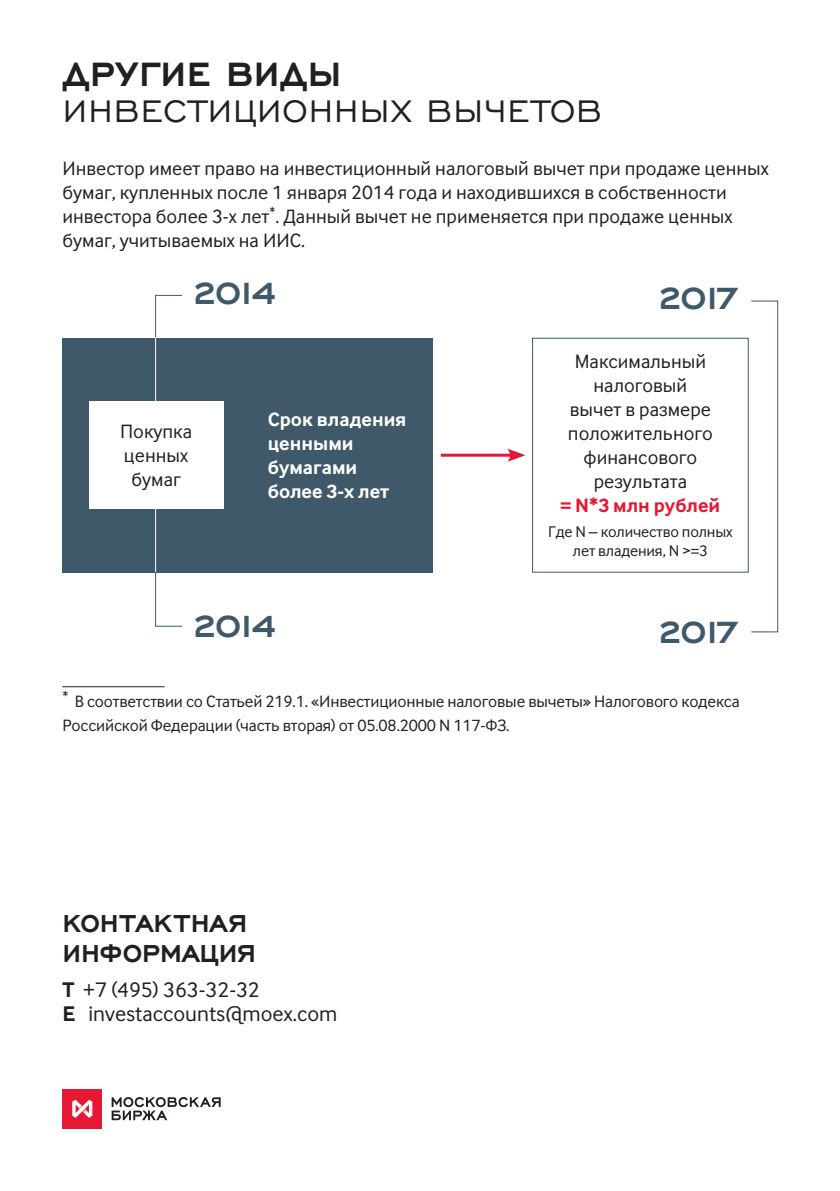
<style>
.page{position:relative;width:840px;height:1191px;background:#fff}
.page>*{position:absolute;margin:0;border:0;box-sizing:border-box;transform-origin:0 0}
.t1{font:700 44px "Engravers Gothic";letter-spacing:.01em;color:#231f20}
.t2{font:40px "Engravers Gothic BT";letter-spacing:.01em;color:#231f20}
.t3{font:700 40px "Engravers Gothic";letter-spacing:-.175em;color:#3f596b}
.t4{font:700 32px/30px "Engravers Gothic";color:#231f20}
.t5{font:22px/24px "Inter Face Corp";color:#231f20}
.t6{font:20px/24px "Inter Face Corp";color:#231f20;text-align:center}
.t7{font:700 20px/24px "Inter Face Corp";color:#fff}
.t8{font:700 20px "Inter Face Corp";color:#e51836}
.t9{font:17px/24px "Inter Face Corp";letter-spacing:-.01em;color:#231f20}
.t10{font:16px/19.2px "Inter Face Corp";letter-spacing:-.01em;color:#231f20;text-align:center}
.s1{font-weight:700}
</style>
<div class="page">
<svg style="left:112px;top:1097px;width:108px;height:23px"></svg>
<div style="left:62px;top:1089px;width:40px;height:39px;background:#e51836"></div>
<svg style="left:72px;top:1099px;width:20px;height:18px"></svg>
<hr style="left:62px;top:686px;width:102px;height:1px;background:#231f20">
<div style="left:62px;top:338px;width:371px;height:234px;background:#3f596b"></div>
<div style="left:532px;top:338px;width:216px;height:234px;border:1px solid #3f596b"></div>
<svg style="left:155px;top:295px;width:27px;height:43px"></svg>
<hr style="left:155px;top:338px;width:1px;height:234px;background:#fff">
<svg style="left:155px;top:572px;width:27px;height:55px"></svg>
<div style="left:89px;top:401px;width:134px;height:108px;background:#fff"></div>
<hr style="left:440px;top:454px;width:72px;height:3px;background:#e51836">
<svg style="left:507px;top:448px;width:18px;height:14px"></svg>
<h1 class="t1" style="left:63px;top:50px;width:280px">ДРУГИЕ ВИДЫ</h1>
<h2 class="t2" style="left:63px;top:88px;width:541px">ИНВЕСТИЦИОННЫХ ВЫЧЕТОВ</h2>
<p class="t6" style="left:62px;top:156px;width:707px;text-align:left">Инвестор имеет право на инвестиционный налоговый вычет при продаже ценных бумаг, купленных после 1 января 2014 года и находившихся в собственности инвестора более 3-х лет<sup>*</sup>. Данный вычет не применяется при продаже ценных бумаг, учитываемых на ИИС.</p>
<h2 class="t3" style="left:191px;top:271px;width:86px">2014</h2>
<p class="t6" style="left:120px;top:419px;width:73px">Покупка ценных бумаг</p>
<p class="t7" style="left:267px;top:407px;width:140px">Срок владения ценными бумагами более 3-х лет</p>
<h2 class="t3" style="left:191px;top:604px;width:86px">2014</h2>
<h2 class="t3" style="left:656px;top:277px;width:83px">2017</h2>
<p class="t6" style="left:567px;top:349px;width:146px">Максимальный налоговый вычет в размере положительного финансового результата</p>
<p class="t8" style="left:560px;top:493px;width:161px">= N*3 млн рублей</p>
<p class="t10" style="left:548px;top:522px;width:186px">Где N – количество полных лет владения, N &gt;=3</p>
<h2 class="t3" style="left:656px;top:610px;width:83px">2017</h2>
<p class="t9" style="left:62px;top:689px;width:678px"><sup>*</sup> В соответствии со Статьей 219.1. «Инвестиционные налоговые вычеты» Налогового кодекса<br>Российской Федерации (часть вторая) от 05.08.2000 N 117-ФЗ.</p>
<h3 class="t4" style="left:62px;top:907px;width:195px">КОНТАКТНАЯ<br>ИНФОРМАЦИЯ</h3>
<p class="t5" style="left:62px;top:977px;width:276px"><span class="s1">Т</span> +7 (495) 363-32-32<br><span class="s1">E</span> investaccounts@moex.com</p>
</div>
